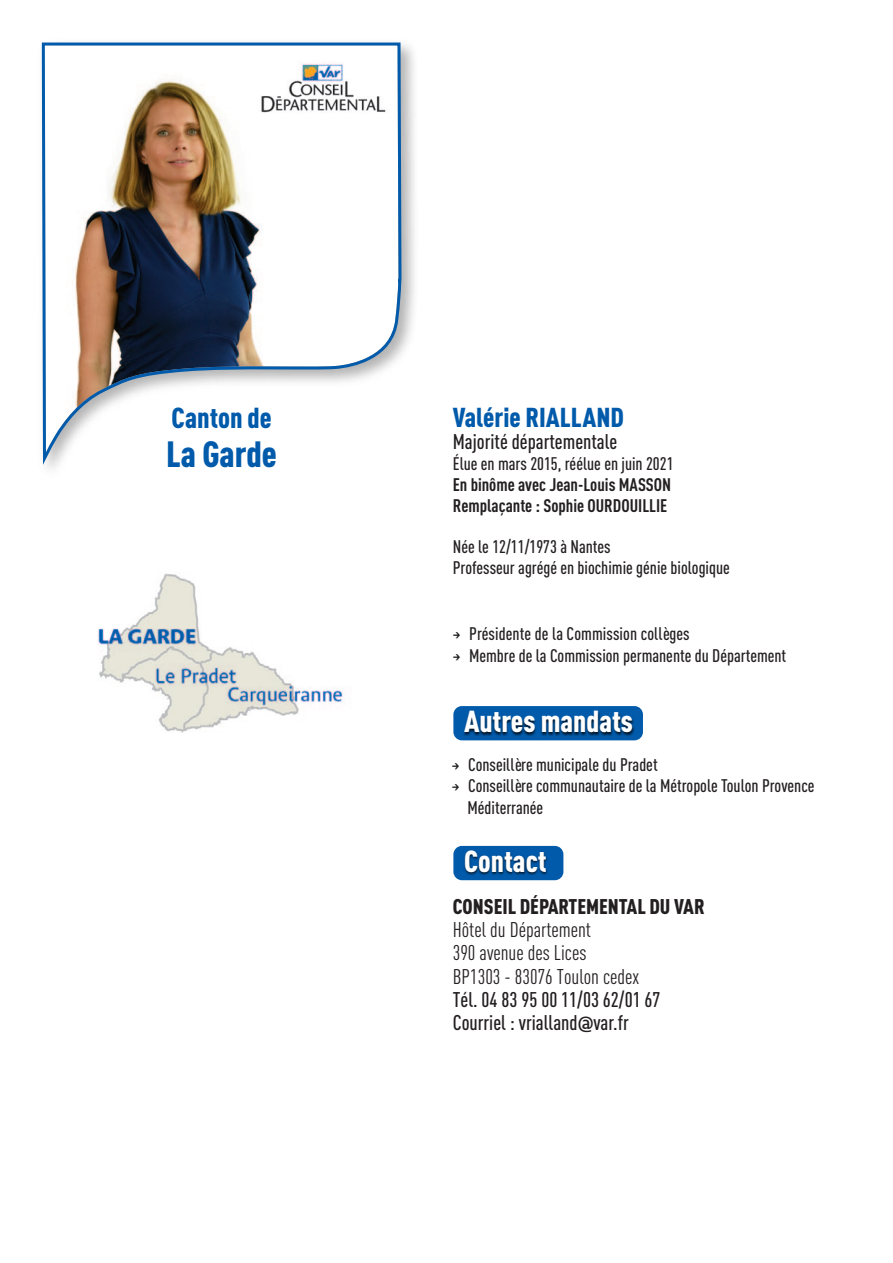
<style>
.page{position:relative;width:893px;height:1263px;background:#fff}
.page>*{position:absolute;margin:0;border:0;box-sizing:border-box;transform-origin:0 0}
.t1{font:900 36px "DIN Cond";color:#015aaa}
.t2{font:900 30px "DIN Cond";color:#fff}
.t3{font:900 28.5px "DIN Cond";color:#015aaa}
.t4{font:900 27px "DIN Cond";color:#015aaa}
.t5{font:500 21px "DIN Cond";color:#231f20}
.t6{font:21px "DIN Cond";color:#231f20}
.t7{font:900 21px "DIN Cond";color:#231f20}
.t8{font:500 18px "DIN Cond";color:#231f20}
.t9{font:700 18px "DIN Cond";color:#231f20}
.s1{font-family:"Bienvenue Picto";font-weight:400;font-size:13.5px}
.s2{font-family:"Bienvenue";font-weight:400}
</style>
<div class="page">
<img style="left:98px;top:573px;width:245px;height:160px">
<svg style="left:42px;top:43px;width:360px;height:422px"></svg>
<div style="left:453px;top:846px;width:110px;height:34px;background:#015aaa;border-radius:9px"></div>
<img style="left:458px;top:845px;width:106px;height:36px">
<div style="left:453px;top:706px;width:190px;height:34px;background:#015aaa;border-radius:9px"></div>
<img style="left:458px;top:706px;width:185px;height:35px">
<p class="t3" style="left:172px;top:408px;width:102px">Canton de</p>
<p class="t1" style="left:166px;top:441px;width:112px">La Garde</p>
<p class="t4" style="left:453px;top:408px;width:173px">Valérie RIALLAND</p>
<p class="t5" style="left:453px;top:434px;width:166px">Majorité départementale</p>
<p class="t8" style="left:453px;top:457px;width:222px">Élue en mars 2015, réélue en juin 2021</p>
<p class="t9" style="left:453px;top:478px;width:220px">En binôme avec Jean-Louis MASSON</p>
<p class="t9" style="left:453px;top:499px;width:216px">Remplaçante : Sophie OURDOUILLIE</p>
<p class="t8" style="left:453px;top:540px;width:159px">Née le 12/11/1973 à Nantes</p>
<p class="t8" style="left:453px;top:561px;width:279px">Professeur agrégé en biochimie génie biologique</p>
<p class="t8" style="left:450px;top:627px;width:241px"><span class="s1">U</span> Présidente de la Commission collèges</p>
<p class="t8" style="left:450px;top:649px;width:337px"><span class="s1">U</span> Membre de la Commission permanente du Département</p>
<p class="t2" style="left:464px;top:711px;width:171px">Autres mandats</p>
<p class="t8" style="left:449px;top:758px;width:210px"><span class="s1">U</span> Conseillère municipale du Pradet</p>
<p class="t8" style="left:449px;top:779px;width:367px"><span class="s1">U</span> Conseillère communautaire de la Métropole Toulon Provence</p>
<p class="t8" style="left:467px;top:801px;width:77px">Méditerranée</p>
<p class="t2" style="left:464px;top:850px;width:84px">Contact</p>
<p class="t7" style="left:453px;top:899px;width:253px">CONSEIL DÉPARTEMENTAL DU VAR</p>
<p class="t6" style="left:453px;top:922px;width:140px">Hôtel du Département</p>
<p class="t6" style="left:453px;top:945px;width:135px">390 avenue des Lices</p>
<p class="t6" style="left:453px;top:969px;width:188px">BP1303 - 83076 Toulon cedex</p>
<p class="t5" style="left:453px;top:992px;width:209px">Tél. 04 83 95 00 11/03 62/01 67</p>
<p class="t5" style="left:453px;top:1015px;width:178px">Courriel : vrialland<span class="s2">@</span>var.fr</p>
</div>
